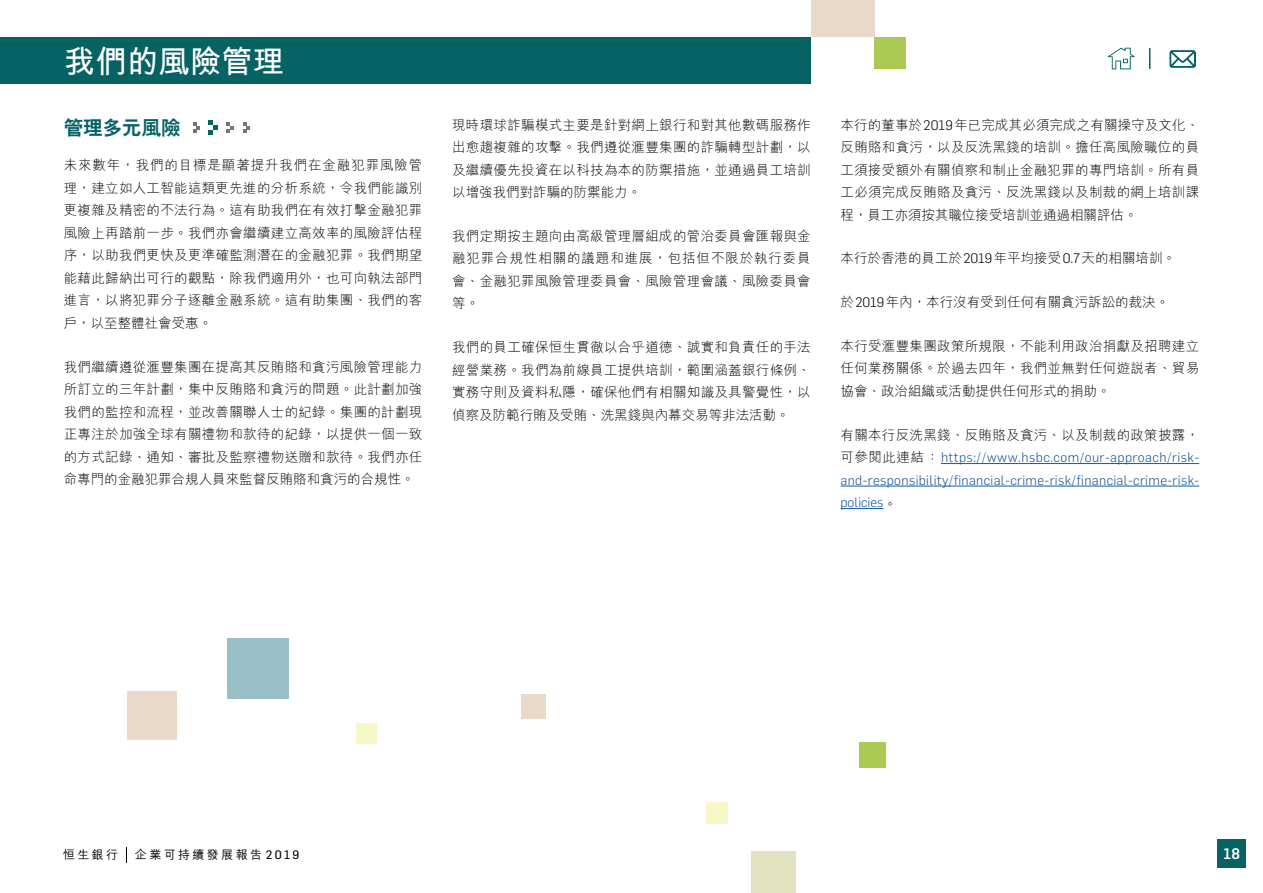
<style>
.page{position:relative;width:1263px;height:893px;background:#fff}
.page>*{position:absolute;margin:0;border:0;box-sizing:border-box;transform-origin:0 0}
.t1{font:700 31.5px "M Hei HK";color:#fff}
.t2{font:800 19.5px "C Hei 2 HK";color:#076264}
.t3{font:500 15px "Flama";color:#fff}
.t4{font:300 13.5px/22.5px "M Hei HK";letter-spacing:.02em;color:#000;text-align:justify}
.t5{font:300 13.5px/22.5px "Flama";letter-spacing:.025em;color:#15599f;text-align:justify}
.t6{font:300 13.5px "M Hei HK";color:#000}
.t7{font:500 12px "M Hei HK";letter-spacing:.2em;color:#000}
.s1{font-family:"Flama"}
.s2{font-family:"M Hei HK";color:#000}
.s3{font-family:"Flama Basic";font-weight:400}
</style>
<div class="page">
<svg style="left:126px;top:847px;width:1px;height:16px"></svg>
<div style="left:811px;top:0;width:63px;height:37px;background:#e8d9c8"></div>
<div style="left:874px;top:37px;width:32px;height:32px;background:#aaca54"></div>
<div style="left:0;top:37px;width:811px;height:47px;background:#076264"></div>
<div style="left:751px;top:851px;width:44px;height:42px;background:#e1e2bf"></div>
<div style="left:706px;top:802px;width:21px;height:21px;background:#f6f6c7"></div>
<div style="left:860px;top:742px;width:26px;height:26px;background:#aaca54"></div>
<div style="left:356px;top:724px;width:20px;height:20px;background:#f6f6c7"></div>
<div style="left:521px;top:694px;width:25px;height:24px;background:#e8d9c8"></div>
<div style="left:128px;top:692px;width:49px;height:48px;background:#e8d9c8"></div>
<div style="left:227px;top:638px;width:62px;height:61px;background:#9abec7"></div>
<svg style="left:208px;top:120px;width:10px;height:15px"></svg>
<svg style="left:193px;top:122px;width:7px;height:11px"></svg>
<svg style="left:226px;top:122px;width:7px;height:11px"></svg>
<svg style="left:243px;top:122px;width:7px;height:11px"></svg>
<hr style="left:941px;top:463px;width:258px;height:1px;background:#15599f">
<hr style="left:840px;top:486px;width:359px;height:1px;background:#15599f">
<hr style="left:840px;top:508px;width:43px;height:1px;background:#15599f">
<div style="left:1217px;top:839px;width:29px;height:28px;background:#076264"></div>
<svg style="left:1149px;top:48px;width:1px;height:21px"></svg>
<img style="left:1112px;top:47px;width:19px;height:23px">
<svg style="left:1169px;top:50px;width:27px;height:18px"></svg>
<svg style="left:1108px;top:48px;width:27px;height:21px"></svg>
<h1 class="t1" style="left:64px;top:38px;width:222px">我們的風險管理</h1>
<h2 class="t2" style="left:64px;top:115px;width:118px">管理多元風險</h2>
<p class="t4" style="left:452px;top:113px;width:360px">現時環球詐騙模式主要是針對網上銀行和對其他數碼服務作出愈趨複雜的攻擊。我們遵從滙豐集團的詐騙轉型計劃，以及繼續優先投資在以科技為本的防禦措施，並通過員工培訓以增強我們對詐騙的防禦能力。</p>
<p class="t4" style="left:452px;top:224px;width:360px">我們定期按主題向由高級管理層組成的管治委員會匯報與金融犯罪合規性相關的議題和進展，包括但不限於執行委員會、金融犯罪風險管理委員會、風險管理會議、風險委員會等。</p>
<p class="t4" style="left:452px;top:335px;width:360px">我們的員工確保恒生貫徹以合乎道德、誠實和負責任的手法經營業務。我們為前線員工提供培訓，範圍涵蓋銀行條例、實務守則及資料私隱，確保他們有相關知識及具警覺性，以偵察及防範行賄及受賄、洗黑錢與內幕交易等非法活動。</p>
<p class="t4" style="left:64px;top:154px;width:360px">未來數年，我們的目標是顯著提升我們在金融犯罪風險管理，建立如人工智能這類更先進的分析系統，令我們能識別更複雜及精密的不法行為。這有助我們在有效打擊金融犯罪風險上再踏前一步。我們亦會繼續建立高效率的風險評估程序，以助我們更快及更準確監測潛在的金融犯罪。我們期望能藉此歸納出可行的觀點，除我們適用外，也可向執法部門進言，以將犯罪分子逐離金融系統。這有助集團、我們的客戶，以至整體社會受惠。</p>
<p class="t4" style="left:64px;top:355px;width:360px">我們繼續遵從滙豐集團在提高其反賄賂和貪污風險管理能力所訂立的三年計劃，集中反賄賂和貪污的問題。此計劃加強我們的監控和流程，並改善關聯人士的紀錄。集團的計劃現正專注於加強全球有關禮物和款待的紀錄，以提供一個一致的方式記錄、通知、審批及監察禮物送贈和款待。我們亦任命專門的金融犯罪合規人員來監督反賄賂和貪污的合規性。</p>
<p class="t4" style="left:840px;top:113px;width:360px">本行的董事於<span class="s1">2019</span>年已完成其必須完成之有關操守及文化、反賄賂和貪污，以及反洗黑錢的培訓。擔任高風險職位的員工須接受額外有關偵察和制止金融犯罪的專門培訓。所有員工必須完成反賄賂及貪污、反洗黑錢以及制裁的網上培訓課程，員工亦須按其職位接受培訓並通過相關評估。</p>
<p class="t6" style="left:840px;top:249px;width:337px">本行於香港的員工於<span class="s1">2019</span>年平均接受<span class="s1">0.7</span>天的相關培訓。</p>
<p class="t6" style="left:840px;top:293px;width:330px">於<span class="s1">2019</span>年內，本行沒有受到任何有關貪污訴訟的裁決。</p>
<p class="t4" style="left:840px;top:334px;width:360px">本行受滙豐集團政策所規限，不能利用政治捐獻及招聘建立任何業務關係。於過去四年，我們並無對任何遊說者、貿易協會、政治組織或活動提供任何形式的捐助。</p>
<p class="t4" style="left:840px;top:423px;width:360px">有關本行反洗黑錢、反賄賂及貪污、以及制裁的政策披露，</p>
<p class="t5" style="left:840px;top:445px;width:360px"><span class="s2">可參閱此連結：</span>https://www.hsbc.com/our-approach/risk&shy;and-responsibility/financial-crime-risk/financial-crime-risk&shy;policies<span class="s2">。</span></p>
<p class="t7" style="left:63px;top:846px;width:57px">恒生銀行</p>
<p class="t7" style="left:135px;top:846px;width:166px">企業可持續發展報告<span class="s3">2019</span></p>
<p class="t3" style="left:1223px;top:842px;width:18px">18</p>
</div>
